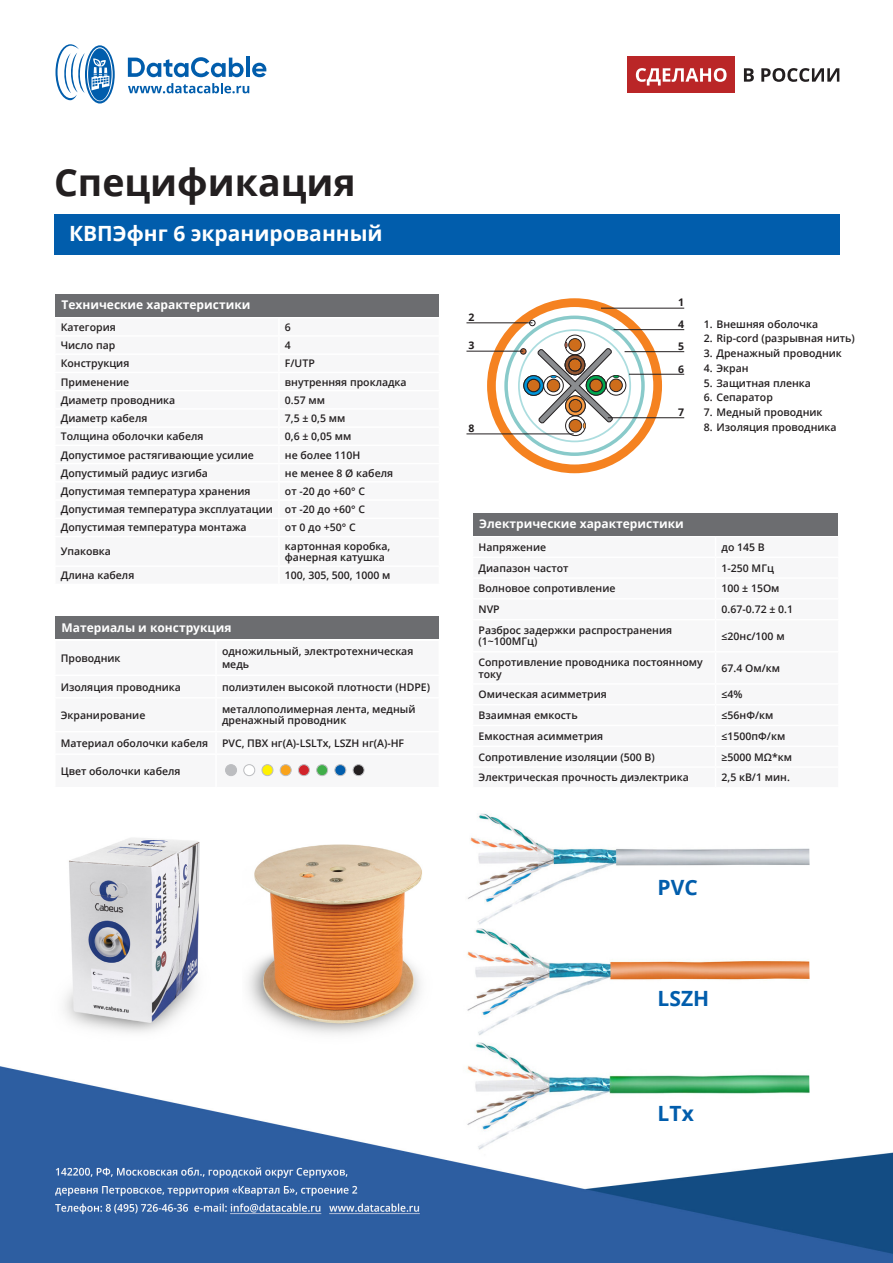
<style>
.page{position:relative;width:893px;height:1263px;background:#fff}
.page>*{position:absolute;margin:0;border:0;box-sizing:border-box;transform-origin:0 0}
.t1{font:700 37.5px "Open Sans";color:#231f20}
.t2{font:700 21px "Open Sans";color:#fff}
.t3{font:700 21px "Open Sans";color:#015dac}
.t4{font:700 12px "Open Sans";color:#fff}
.t5{font:600 10.5px/11.4px "Open Sans";color:#231f20}
.t6{font:700 10.5px/22px "Open Sans";color:#231f20;text-align:justify}
</style>
<div class="page">
<div style="left:627px;top:57px;width:108px;height:36px;background:#ba2627"></div>
<svg style="left:636px;top:68px;width:91px;height:18px"></svg>
<svg style="left:744px;top:68px;width:10px;height:14px"></svg>
<svg style="left:761px;top:68px;width:78px;height:14px"></svg>
<svg style="left:128px;top:57px;width:116px;height:20px"></svg>
<hr style="left:246px;top:57px;width:4px;height:20px;background:#015dac">
<svg style="left:252px;top:63px;width:14px;height:14px"></svg>
<svg style="left:56px;top:44px;width:59px;height:60px"></svg>
<svg style="left:128px;top:83px;width:121px;height:10px"></svg>
<img style="left:0;top:1066px;width:893px;height:197px">
<div style="left:54px;top:214px;width:786px;height:41px;background:#015dac"></div>
<div style="left:55px;top:294px;width:384px;height:23px;background:#6c6d70"></div>
<div style="left:473px;top:513px;width:365px;height:22px;background:#6c6d70"></div>
<div style="left:55px;top:617px;width:384px;height:22px;background:#6c6d70"></div>
<div style="left:244px;top:764px;width:11px;height:12px;border:1px solid #bcbdc0;border-radius:50%"></div>
<div style="left:226px;top:765px;width:11px;height:11px;background:#bcbdc0;border-radius:50%"></div>
<div style="left:225px;top:764px;width:12px;height:12px;border:1px solid #bcbdc0;border-radius:50%"></div>
<div style="left:280px;top:765px;width:11px;height:11px;background:#f9a31b;border-radius:50%"></div>
<div style="left:280px;top:764px;width:11px;height:12px;border:1px solid #bcbdc0;border-radius:50%"></div>
<div style="left:262px;top:765px;width:11px;height:11px;background:#fff101;border-radius:50%"></div>
<div style="left:262px;top:764px;width:11px;height:12px;border:1px solid #bcbdc0;border-radius:50%"></div>
<div style="left:317px;top:765px;width:11px;height:11px;background:#40ae49;border-radius:50%"></div>
<div style="left:316px;top:764px;width:12px;height:12px;border:1px solid #bcbdc0;border-radius:50%"></div>
<div style="left:298px;top:765px;width:11px;height:11px;background:#d1232a;border-radius:50%"></div>
<div style="left:298px;top:764px;width:12px;height:12px;border:1px solid #bcbdc0;border-radius:50%"></div>
<div style="left:353px;top:765px;width:11px;height:11px;background:#231f20;border-radius:50%"></div>
<div style="left:353px;top:764px;width:11px;height:12px;border:1px solid #bcbdc0;border-radius:50%"></div>
<div style="left:335px;top:765px;width:11px;height:11px;background:#015dac;border-radius:50%"></div>
<div style="left:335px;top:764px;width:11px;height:12px;border:1px solid #bcbdc0;border-radius:50%"></div>
<div style="left:487px;top:298px;width:175px;height:175px;border:9px solid #f58220;border-radius:50%"></div>
<svg style="left:610px;top:379px;width:12px;height:13px"></svg>
<div style="left:609px;top:379px;width:14px;height:13px;border:1px solid #231f20;border-radius:50%"></div>
<div style="left:606px;top:375px;width:20px;height:20px;border:1px solid #231f20;border-radius:50%"></div>
<div style="left:569px;top:419px;width:13px;height:13px;background:#ce6d1b;border-radius:50%"></div>
<div style="left:569px;top:419px;width:13px;height:13px;border:1px solid #231f20;border-radius:50%"></div>
<div style="left:565px;top:416px;width:20px;height:20px;border:1px solid #231f20;border-radius:50%"></div>
<svg style="left:569px;top:339px;width:12px;height:12px"></svg>
<div style="left:568px;top:338px;width:13px;height:13px;border:1px solid #231f20;border-radius:50%"></div>
<div style="left:565px;top:335px;width:20px;height:20px;border:1px solid #231f20;border-radius:50%"></div>
<svg style="left:529px;top:320px;width:6px;height:6px"></svg>
<div style="left:518px;top:329px;width:113px;height:113px;border:2px solid #acdddf;border-radius:50%"></div>
<div style="left:504px;top:316px;width:141px;height:140px;border:3px solid #89caca;border-radius:50%"></div>
<svg style="left:520px;top:342px;width:99px;height:86px"></svg>
<hr style="left:466px;top:323px;width:66px;height:1px;background:#231f20">
<hr style="left:629px;top:374px;width:55px;height:1px;background:#231f20">
<hr style="left:466px;top:351px;width:57px;height:1px;background:#231f20">
<hr style="left:601px;top:308px;width:83px;height:1px;background:#231f20">
<hr style="left:614px;top:329px;width:70px;height:1px;background:#231f20">
<hr style="left:625px;top:351px;width:59px;height:1px;background:#231f20">
<hr style="left:608px;top:417px;width:76px;height:1px;background:#231f20">
<hr style="left:466px;top:434px;width:108px;height:1px;background:#231f20">
<img style="left:459px;top:928px;width:351px;height:231px">
<img style="left:468px;top:813px;width:342px;height:112px">
<img style="left:248px;top:844px;width:174px;height:190px">
<img style="left:64px;top:838px;width:136px;height:195px">
<p class="t1" style="left:54px;top:156px;width:303px">Спецификация</p>
<p class="t2" style="left:69px;top:219px;width:315px">КВПЭфнг 6 экранированный</p>
<p class="t4" style="left:61px;top:296px;width:190px">Технические характеристики</p>
<p class="t5" style="left:61px;top:321px;width:57px">Категория</p>
<p class="t5" style="left:285px;top:321px;width:7px">6</p>
<p class="t5" style="left:61px;top:339px;width:56px">Число пар</p>
<p class="t5" style="left:285px;top:339px;width:7px">4</p>
<p class="t5" style="left:61px;top:358px;width:70px">Конструкция</p>
<p class="t5" style="left:285px;top:358px;width:31px">F/UTP</p>
<p class="t5" style="left:61px;top:376px;width:70px">Применение</p>
<p class="t5" style="left:285px;top:376px;width:123px">внутренняя прокладка</p>
<p class="t5" style="left:61px;top:394px;width:116px">Диаметр проводника</p>
<p class="t5" style="left:285px;top:394px;width:42px">0.57 мм</p>
<p class="t5" style="left:61px;top:412px;width:88px">Диаметр кабеля</p>
<p class="t5" style="left:285px;top:412px;width:62px">7,5 ± 0,5 мм</p>
<p class="t5" style="left:61px;top:430px;width:144px">Толщина оболочки кабеля</p>
<p class="t5" style="left:285px;top:430px;width:68px">0,6 ± 0,05 мм</p>
<p class="t5" style="left:61px;top:449px;width:195px">Допустимое растягивающие усилие</p>
<p class="t5" style="left:285px;top:449px;width:77px">не более 110Н</p>
<p class="t5" style="left:61px;top:467px;width:149px">Допустимый радиус изгиба</p>
<p class="t5" style="left:285px;top:467px;width:110px">не менее 8 Ø кабеля</p>
<p class="t5" style="left:61px;top:485px;width:191px">Допустимая температура хранения</p>
<p class="t5" style="left:285px;top:485px;width:82px">от -20 до +60° С</p>
<p class="t5" style="left:61px;top:503px;width:214px">Допустимая температура эксплуатации</p>
<p class="t5" style="left:285px;top:503px;width:82px">от -20 до +60° С</p>
<p class="t5" style="left:61px;top:522px;width:187px">Допустимая температура монтажа</p>
<p class="t5" style="left:285px;top:522px;width:72px">от 0 до +50° С</p>
<p class="t5" style="left:61px;top:546px;width:52px">Упаковка</p>
<p class="t5" style="left:285px;top:540px;width:107px">картонная коробка, фанерная катушка</p>
<p class="t5" style="left:61px;top:569px;width:75px">Длина кабеля</p>
<p class="t5" style="left:285px;top:569px;width:107px">100, 305, 500, 1000 м</p>
<p class="t4" style="left:61px;top:619px;width:172px">Материалы и конструкция</p>
<p class="t5" style="left:61px;top:652px;width:61px">Проводник</p>
<p class="t5" style="left:222px;top:645px;width:193px;line-height:12.6px">одножильный, электротехническая медь</p>
<p class="t5" style="left:61px;top:681px;width:122px">Изоляция проводника</p>
<p class="t5" style="left:222px;top:681px;width:209px">полиэтилен высокой плотности (HDPE)</p>
<p class="t5" style="left:61px;top:709px;width:86px">Экранирование</p>
<p class="t5" style="left:222px;top:703px;width:195px">металлополимерная лента, медный дренажный проводник</p>
<p class="t5" style="left:61px;top:737px;width:149px">Материал оболочки кабеля</p>
<p class="t5" style="left:222px;top:737px;width:184px">PVC, ПВХ нг(А)-LSLTx, LSZH нг(А)-HF</p>
<p class="t5" style="left:61px;top:765px;width:121px">Цвет оболочки кабеля</p>
<p class="t6" style="left:469px;top:306px;width:7px">2</p>
<p class="t6" style="left:469px;top:334px;width:7px">3</p>
<p class="t6" style="left:469px;top:417px;width:7px">8</p>
<p class="t6" style="left:678px;top:291px;width:7px">1<br>4<br>5<br>6</p>
<p class="t6" style="left:678px;top:400px;width:7px">7</p>
<p class="t5" style="left:704px;top:318px;width:116px">1. Внешняя оболочка</p>
<p class="t5" style="left:704px;top:333px;width:153px">2. Rip-cord (разрывная нить)</p>
<p class="t5" style="left:704px;top:347px;width:140px">3. Дренажный проводник</p>
<p class="t5" style="left:704px;top:362px;width:46px">4. Экран</p>
<p class="t5" style="left:704px;top:377px;width:109px">5. Защитная пленка</p>
<p class="t5" style="left:704px;top:392px;width:71px">6. Сепаратор</p>
<p class="t5" style="left:704px;top:406px;width:120px">7. Медный проводник</p>
<p class="t5" style="left:704px;top:421px;width:134px">8. Изоляция проводника</p>
<p class="t4" style="left:479px;top:515px;width:206px">Электрические характеристики</p>
<p class="t5" style="left:479px;top:541px;width:69px">Напряжение</p>
<p class="t5" style="left:721px;top:541px;width:45px">до 145 В</p>
<p class="t5" style="left:479px;top:562px;width:92px">Диапазон частот</p>
<p class="t5" style="left:721px;top:562px;width:54px">1-250 МГц</p>
<p class="t5" style="left:479px;top:583px;width:138px">Волновое сопротивление</p>
<p class="t5" style="left:721px;top:583px;width:59px">100 ± 15Ом</p>
<p class="t5" style="left:479px;top:603px;width:23px">NVP</p>
<p class="t5" style="left:721px;top:603px;width:73px">0.67-0.72 ± 0.1</p>
<p class="t5" style="left:479px;top:624px;width:195px">Разброс задержки распространения (1~100МГц)</p>
<p class="t5" style="left:721px;top:630px;width:65px">≤20нс/100 м</p>
<p class="t5" style="left:479px;top:656px;width:226px">Сопротивление проводника постоянному току</p>
<p class="t5" style="left:721px;top:662px;width:60px">67.4 Ом/км</p>
<p class="t5" style="left:479px;top:688px;width:130px">Омическая асимметрия</p>
<p class="t5" style="left:721px;top:688px;width:23px">≤4%</p>
<p class="t5" style="left:479px;top:709px;width:101px">Взаимная емкость</p>
<p class="t5" style="left:721px;top:709px;width:53px">≤56нФ/км</p>
<p class="t5" style="left:479px;top:730px;width:126px">Емкостная асимметрия</p>
<p class="t5" style="left:721px;top:730px;width:65px">≤1500пФ/км</p>
<p class="t5" style="left:479px;top:751px;width:178px">Сопротивление изоляции (500 В)</p>
<p class="t5" style="left:721px;top:751px;width:72px">≥5000 MΩ*км</p>
<p class="t5" style="left:479px;top:772px;width:212px">Электрическая прочность диэлектрика</p>
<p class="t5" style="left:721px;top:772px;width:70px">2,5 кВ/1 мин.</p>
<p class="t3" style="left:658px;top:872px;width:42px">PVC</p>
<p class="t3" style="left:658px;top:984px;width:53px">LSZH</p>
<p class="t3" style="left:658px;top:1098px;width:38px">LTx</p>
</div>
